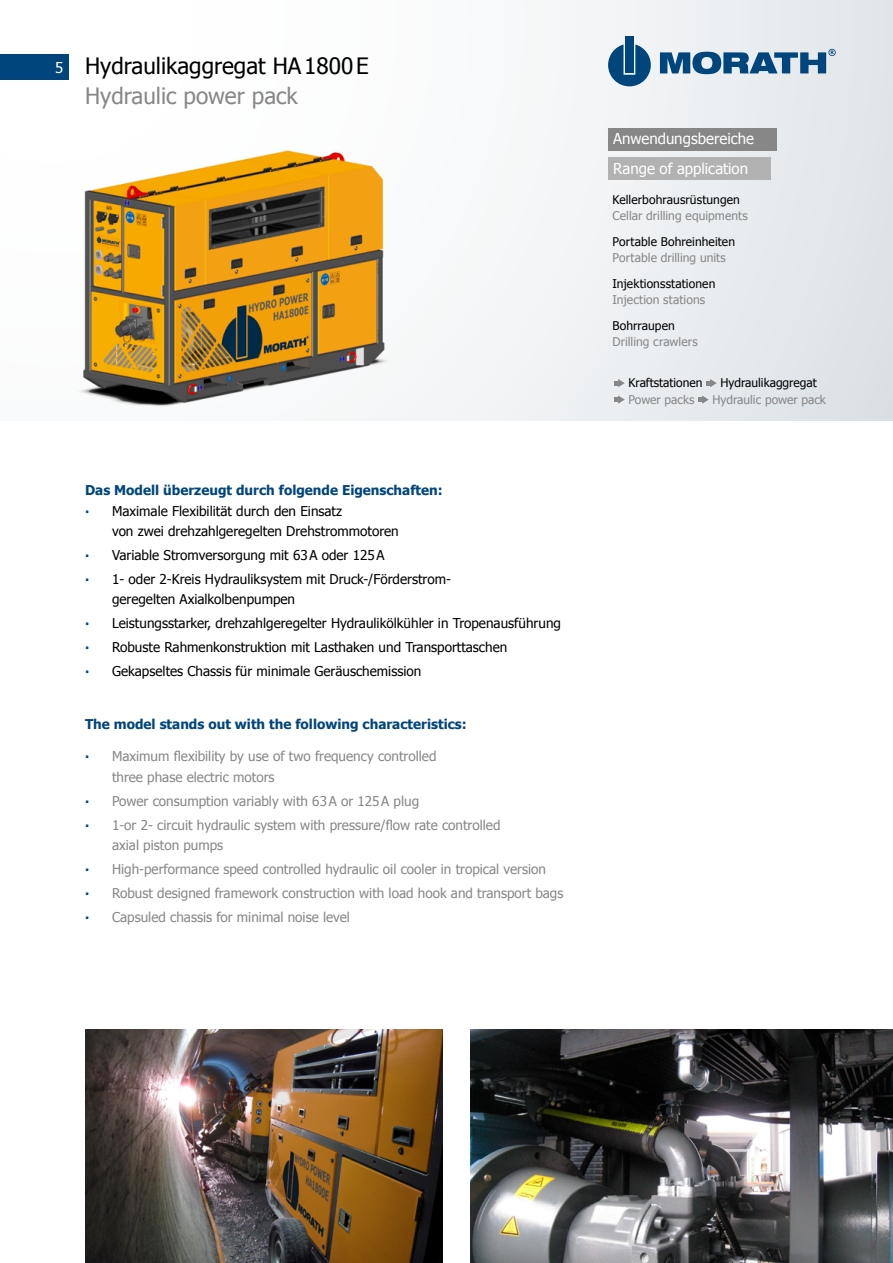
<style>
.page{position:relative;width:893px;height:1263px;background:#fff}
.page>*{position:absolute;margin:0;border:0;box-sizing:border-box;transform-origin:0 0}
.Headline_D{font:22.5px "Tahoma";color:#000}
.Headline_D-2{font:22.5px "Tahoma";color:#878787}
.t1{font:15px "Tahoma";color:#fff}
.t2{font:13.5px/20.2px "Tahoma";color:#000}
.t3{font:13.5px/20.2px "Tahoma";color:#878787}
.Fließtext{font:700 13.5px "Tahoma";color:#00457c}
.t4{font:12px "Tahoma";color:#878787}
.t5{font:12px "Tahoma";letter-spacing:.005em;color:#000}
</style>
<div class="page">
<div style="left:0;top:0;width:893px;height:421px;background:linear-gradient(to right,#fff,#e4e8eb)"></div>
<svg style="left:660px;top:49px;width:176px;height:25px;background:#688faf"></svg>
<svg style="left:608px;top:44px;width:43px;height:42px"></svg>
<div style="left:625px;top:37px;width:9px;height:36px;background:#00457c"></div>
<img style="left:85px;top:1029px;width:358px;height:234px">
<div style="left:0;top:54px;width:68px;height:26px;background:#00457c"></div>
<img style="left:0;top:116px;width:466px;height:305px">
<img style="left:470px;top:1029px;width:423px;height:234px">
<svg style="left:614px;top:379px;width:11px;height:8px"></svg>
<svg style="left:706px;top:379px;width:11px;height:8px"></svg>
<svg style="left:614px;top:395px;width:11px;height:9px"></svg>
<svg style="left:698px;top:395px;width:11px;height:9px"></svg>
<div style="left:608px;top:157px;width:162px;height:23px;background:#b3b2b2"></div>
<div style="left:608px;top:128px;width:168px;height:23px;background:#878787"></div>
<p class="t1" style="left:55px;top:57px;width:10px">5</p>
<p class="Headline_D" style="left:85px;top:50px;width:285px">Hydraulikaggregat HA1800E</p>
<p class="Headline_D-2" style="left:85px;top:80px;width:214px">Hydraulic power pack</p>
<p class="Fließtext" style="left:85px;top:481px;width:359px">Das Modell überzeugt durch folgende Eigenschaften:</p>
<p class="Fließtext" style="left:85px;top:501px;width:6px">∙</p>
<p class="t2" style="left:112px;top:500px;width:288px">Maximale Flexibilität durch den Einsatz<br>von zwei drehzahlgeregelten Drehstrommotoren</p>
<p class="Fließtext" style="left:85px;top:546px;width:6px">∙</p>
<p class="t2" style="left:112px;top:544px;width:274px">Variable Stromversorgung mit 63A oder 125A</p>
<p class="Fließtext" style="left:85px;top:570px;width:6px">∙</p>
<p class="t2" style="left:112px;top:568px;width:340px">1- oder 2-Kreis Hydrauliksystem mit Druck-/Förderstrom&shy;geregelten Axialkolbenpumpen</p>
<p class="Fließtext" style="left:85px;top:614px;width:6px">∙</p>
<p class="t2" style="left:112px;top:612px;width:450px">Leistungsstarker, drehzahlgeregelter Hydraulikölkühler in Tropenausführung</p>
<p class="Fließtext" style="left:85px;top:638px;width:6px">∙</p>
<p class="t2" style="left:112px;top:636px;width:397px">Robuste Rahmenkonstruktion mit Lasthaken und Transporttaschen</p>
<p class="Fließtext" style="left:85px;top:662px;width:6px">∙</p>
<p class="t2" style="left:112px;top:660px;width:311px">Gekapseltes Chassis für minimale Geräuschemission</p>
<p class="Fließtext" style="left:85px;top:715px;width:383px">The model stands out with the following characteristics:</p>
<p class="Fließtext" style="left:85px;top:747px;width:6px">∙</p>
<p class="t3" style="left:112px;top:746px;width:326px">Maximum flexibility by use of two frequency controlled three phase electric motors</p>
<p class="Fließtext" style="left:85px;top:791px;width:6px">∙</p>
<p class="t3" style="left:112px;top:790px;width:309px">Power consumption variably with 63A or 125A plug</p>
<p class="Fließtext" style="left:85px;top:815px;width:6px">∙</p>
<p class="t3" style="left:112px;top:814px;width:390px">1-or 2- circuit hydraulic system with pressure/flow rate controlled axial piston pumps</p>
<p class="Fließtext" style="left:85px;top:860px;width:6px">∙</p>
<p class="t3" style="left:112px;top:858px;width:436px">High-performance speed controlled hydraulic oil cooler in tropical version</p>
<p class="Fließtext" style="left:85px;top:884px;width:6px">∙</p>
<p class="t3" style="left:112px;top:882px;width:453px">Robust designed framework construction with load hook and transport bags</p>
<p class="Fließtext" style="left:85px;top:908px;width:6px">∙</p>
<p class="t3" style="left:112px;top:906px;width:239px">Capsuled chassis for minimal noise level</p>
<p class="t1" style="left:613px;top:129px;width:142px">Anwendungsbereiche</p>
<p class="t1" style="left:613px;top:158px;width:136px">Range of application</p>
<p class="t5" style="left:612px;top:191px;width:129px">Kellerbohrausrüstungen</p>
<p class="t4" style="left:612px;top:208px;width:137px">Cellar drilling equipments</p>
<p class="t5" style="left:612px;top:233px;width:124px">Portable Bohreinheiten</p>
<p class="t4" style="left:612px;top:250px;width:115px">Portable drilling units</p>
<p class="t5" style="left:612px;top:275px;width:104px">Injektionsstationen</p>
<p class="t4" style="left:612px;top:292px;width:94px">Injection stations</p>
<p class="t5" style="left:612px;top:317px;width:64px">Bohrraupen</p>
<p class="t4" style="left:612px;top:334px;width:87px">Drilling crawlers</p>
<p class="t5" style="left:628px;top:375px;width:75px">Kraftstationen</p>
<p class="t5" style="left:720px;top:375px;width:98px">Hydraulikaggregat</p>
<p class="t4" style="left:628px;top:392px;width:67px">Power packs</p>
<p class="t4" style="left:712px;top:392px;width:115px">Hydraulic power pack</p>
</div>
